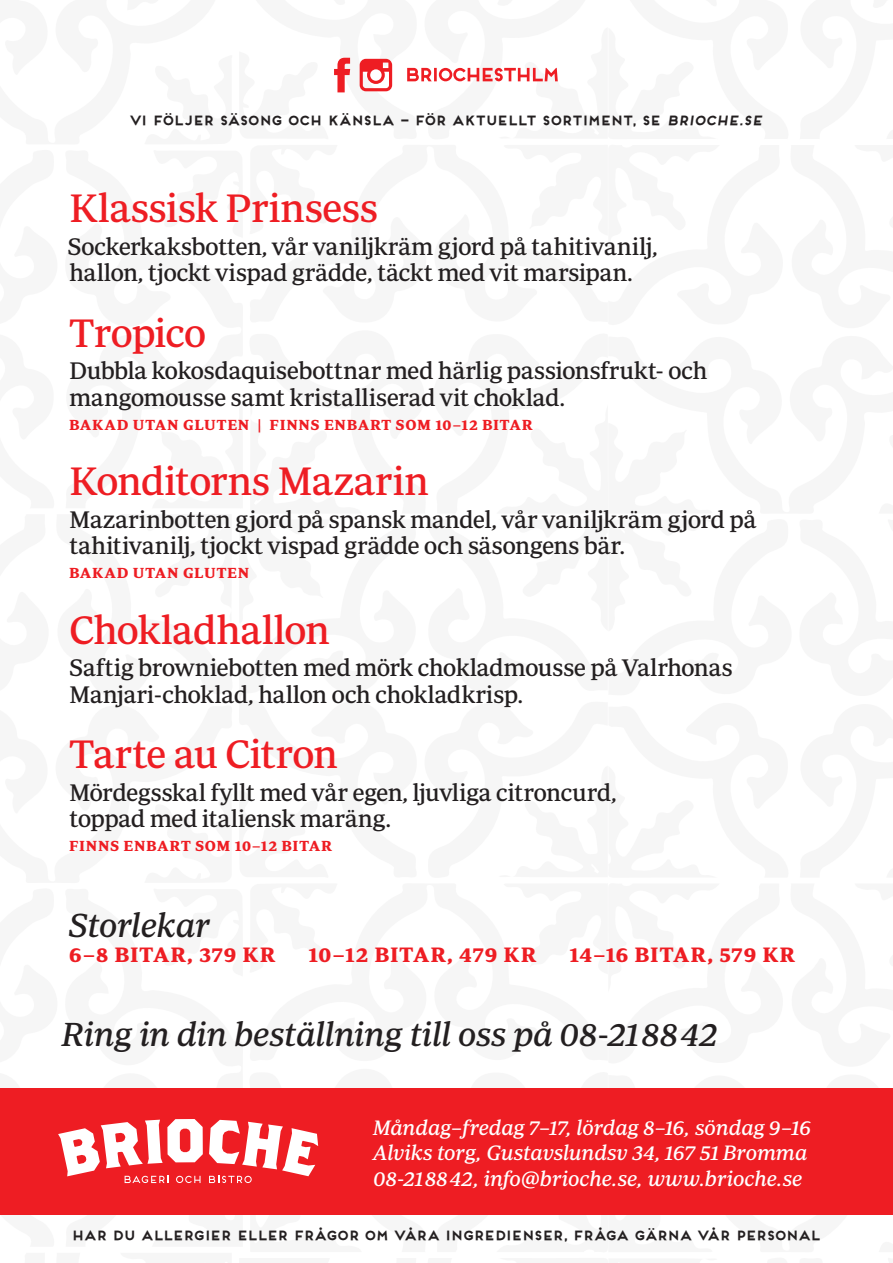
<style>
.page{position:relative;width:893px;height:1263px;background:#fff}
.page>*{position:absolute;margin:0;border:0;box-sizing:border-box;transform-origin:0 0}
.t1{font:40.5px "Periodico Text";letter-spacing:-.03em;color:#ee1d23}
.t2{font:italic 34.05px "Periodico Text";letter-spacing:-.01em;color:#231f20}
.t3{font:24.45px/26.5px "Periodico Text";letter-spacing:-.025em;color:#231f20}
.t4{font:italic 21.3px/25.5px "Periodico Text";letter-spacing:-.005em;color:#fff}
.t5{font:700 21.3px "Periodico Text";letter-spacing:.04em;color:#ee1d23}
.t6{font:700 14.85px "Periodico Text";letter-spacing:.05em;color:#ee1d23}
.t7{font:700 13.05px "Frontage";letter-spacing:-.155em;color:#231f20}
</style>
<div class="page">
<div style="left:0;top:1087px;width:893px;height:127px;background:#ee1d23"></div>
<svg style="left:58px;top:1119px;width:145px;height:64px"></svg>
<svg style="left:209px;top:1120px;width:109px;height:63px"></svg>
<svg style="left:407px;top:68px;width:151px;height:13px"></svg>
<svg style="left:360px;top:59px;width:32px;height:32px"></svg>
<svg style="left:334px;top:58px;width:16px;height:34px"></svg>
<p class="t7" style="left:129px;top:112px;width:638px">VI FÖLJER SÄSONG OCH KÄNSLA – FÖR AKTUELLT SORTIMENT, SE BRIOCHE.SE</p>
<h1 class="t1" style="left:69px;top:185px;width:311px">Klassisk Prinsess</h1>
<p class="t3" style="left:67px;top:233px;width:592px">Sockerkaksbotten, vår vaniljkräm gjord på tahitivanilj, hallon, tjockt vispad grädde, täckt med vit marsipan.</p>
<h1 class="t1" style="left:69px;top:310px;width:139px">Tropico</h1>
<p class="t3" style="left:69px;top:357px;width:640px">Dubbla kokosdaquisebottnar med härlig passionsfrukt- och mangomousse samt kristalliserad vit choklad.</p>
<p class="t6" style="left:69px;top:416px;width:465px">BAKAD UTAN GLUTEN | FINNS ENBART SOM 10–12 BITAR</p>
<h1 class="t1" style="left:69px;top:458px;width:362px">Konditorns Mazarin</h1>
<p class="t3" style="left:69px;top:506px;width:689px">Mazarinbotten gjord på spansk mandel, vår vaniljkräm gjord på tahitivanilj, tjockt vispad grädde och säsongens bär.</p>
<p class="t6" style="left:69px;top:565px;width:182px">BAKAD UTAN GLUTEN</p>
<h1 class="t1" style="left:69px;top:607px;width:263px">Chokladhallon</h1>
<p class="t3" style="left:69px;top:654px;width:665px">Saftig browniebotten med mörk chokladmousse på Valrhonas<br>Manjari-choklad, hallon och chokladkrisp.</p>
<h1 class="t1" style="left:69px;top:731px;width:271px">Tarte au Citron</h1>
<p class="t3" style="left:69px;top:778px;width:549px">Mördegsskal fyllt med vår egen, ljuvliga citroncurd, toppad med italiensk maräng.</p>
<p class="t6" style="left:69px;top:838px;width:265px">FINNS ENBART SOM 10–12 BITAR</p>
<h2 class="t2" style="left:69px;top:906px;width:143px">Storlekar</h2>
<p class="t5" style="left:69px;top:943px;width:208px">6–8 BITAR, 379 KR</p>
<p class="t5" style="left:308px;top:943px;width:229px">10–12 BITAR, 479 KR</p>
<p class="t5" style="left:570px;top:943px;width:227px">14–16 BITAR, 579 KR</p>
<h2 class="t2" style="left:63px;top:1015px;width:657px">Ring in din beställning till oss på 08-218842</h2>
<p class="t4" style="left:373px;top:1114px;width:439px">Måndag–fredag 7–17, lördag 8–16, söndag 9–16<br>Alviks torg, Gustavslundsv 34, 167 51 Bromma<br>08-218842, info@brioche.se, www.brioche.se</p>
<p class="t7" style="left:71px;top:1227px;width:752px">HAR DU ALLERGIER ELLER FRÅGOR OM VÅRA INGREDIENSER, FRÅGA GÄRNA VÅR PERSONAL</p>
</div>
